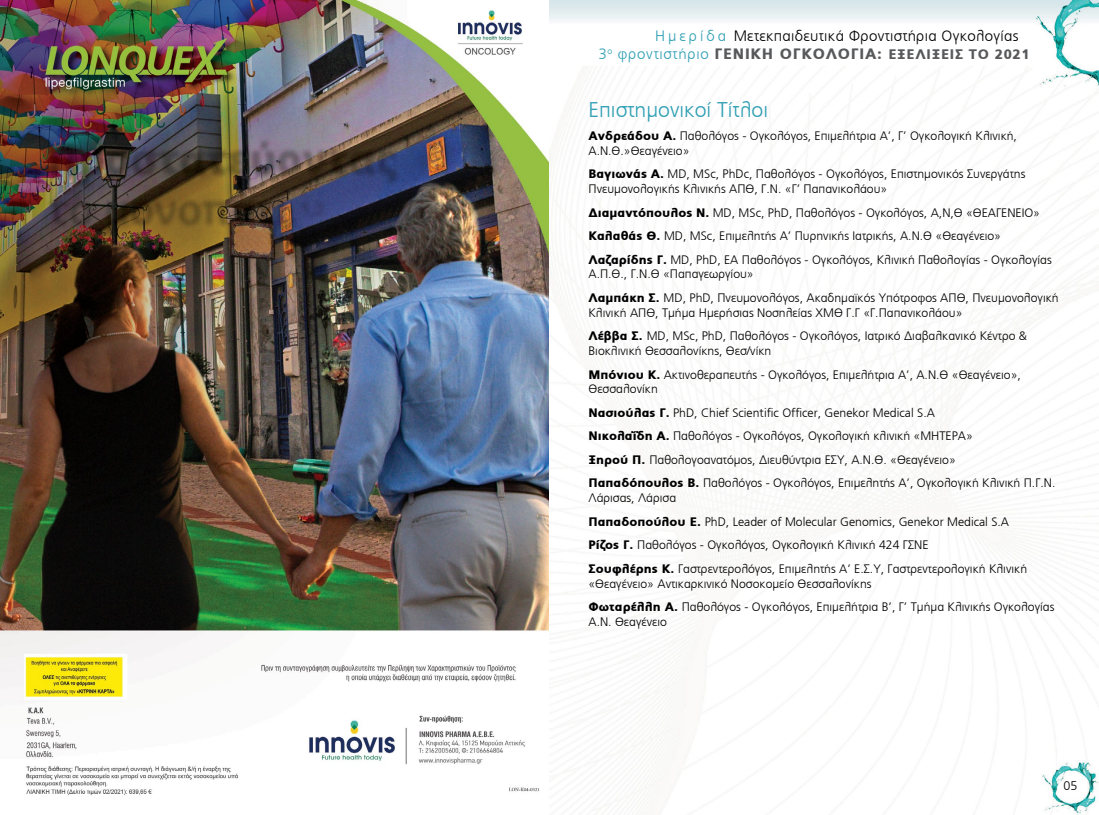
<style>
.page{position:relative;width:1099px;height:815px;background:#fff}
.page>*{position:absolute;margin:0;border:0;box-sizing:border-box;transform-origin:0 0}
.t1{font:300 21.25px "PF Catalog";color:#31a0b4}
.t2{font:300 15px/18px "PF Catalog";letter-spacing:.02em;color:#000}
.t3{font:300 12.5px "PF Catalog";color:#000}
.t4{font:300 12.25px/23.5px "PF Catalog";color:#000}
.s1{color:#31a0b4}
.s2{font-weight:900;color:#58595b}
.s3{font-weight:900;font-size:13.75px;color:#58595b}
.s4{font-weight:900}
</style>
<div class="page">
<img style="left:0;top:0;width:549px;height:795px">
<p class="t2" style="left:598px;top:27px;width:432px;text-indent:57px"><span class="s1">Η μ ε ρ ί δ α</span> Μετεκπαιδευτικά Φροντιστήρια Ογκολογίας<br><span class="s1">3</span><sup>ο</sup> <span class="s1">φροντιστήριο</span> <span class="s2">ΓΕΝΙΚΗ ΟΓΚΟΛΟΓΙΑ:</span> <span class="s3">ΕΞΕΛΙΞΕΙΣ ΤΟ 2021</span></p>
<h1 class="t1" style="left:588px;top:97px;width:181px">Επιστημονικοί Τίτλοι</h1>
<p class="t4" style="left:588px;top:129px;width:430px;line-height:14.8px"><span class="s4">Ανδρεάδου Α.</span> Παθολόγος - Ογκολόγος, Επιμελήτρια Α’, Γ’ Ογκολογική Κλινική,<br>Α.Ν.Θ.»Θεαγένειο»</p>
<p class="t4" style="left:588px;top:167px;width:438px;line-height:14.8px"><span class="s4">Βαγιωνάς Α.</span> MD, MSc, PhDc, Παθολόγος - Ογκολόγος, Επιστημονικός Συνεργάτης<br>Πνευμονολογικής Κλινικής ΑΠΘ, Γ.Ν. «Γ’ Παπανικολάου»</p>
<p class="t4" style="left:588px;top:201px;width:465px"><span class="s4">Διαμαντόπουλος Ν.</span> MD, MSc, PhD, Παθολόγος - Ογκολόγος, Α,Ν,Θ «ΘΕΑΓΕΝΕΙΟ»<br><span class="s4">Καλαθάς Θ.</span> MD, MSc, Επιμελητής Α’ Πυρηνικής Ιατρικής, Α.Ν.Θ «Θεαγένειο»<br><span class="s4">Λαζαρίδης Γ.</span> MD, PhD, ΕΑ Παθολόγος - Ογκολόγος, Κλινική Παθολογίας - Ογκολογίας</p>
<p class="t4" style="left:588px;top:263px;width:471px">Α.Π.Θ., Γ.Ν.Θ «Παπαγεωργίου»<br><span class="s4">Λαμπάκη Σ.</span> MD, PhD, Πνευμονολόγος, Ακαδημαϊκός Υπότροφος ΑΠΘ, Πνευμονολογική</p>
<p class="t4" style="left:588px;top:301px;width:440px">Κλινική ΑΠΘ, Τμήμα Ημερήσιας Νοσηλείας ΧΜΘ Γ.Γ «Γ.Παπανικολάου»<br><span class="s4">Λέββα Σ.</span> MD, MSc, PhD, Παθολόγος - Ογκολόγος, Ιατρικό Διαβαλκανικό Κέντρο &amp;</p>
<p class="t4" style="left:588px;top:339px;width:434px">Βιοκλινική Θεσσαλονίκης, Θεσ/νίκη<br><span class="s4">Μπόνιου Κ.</span> Ακτινοθεραπευτής - Ογκολόγος, Επιμελήτρια Α’, Α.Ν.Θ «Θεαγένειο»,</p>
<p class="t4" style="left:588px;top:377px;width:468px">Θεσσαλονίκη<br><span class="s4">Νασιούλας Γ.</span> PhD, Chief Scientific Officer, Genekor Medical S.A<br><span class="s4">Νικολαΐδη Α.</span> Παθολόγος - Ογκολόγος, Ογκολογική κλινική «ΜΗΤΕΡΑ»<br><span class="s4">Ξηρού Π.</span> Παθολογοανατόμος, Διευθύντρια ΕΣΥ, Α.Ν.Θ. «Θεαγένειο»<br><span class="s4">Παπαδόπουλος Β.</span> Παθολόγος - Ογκολόγος, Επιμελητής Α’, Ογκολογική Κλινική Π.Γ.Ν.</p>
<p class="t4" style="left:588px;top:486px;width:440px">Λάρισας, Λάρισα<br><span class="s4">Παπαδοπούλου Ε.</span> PhD, Leader of Molecular Genomics, Genekor Medical S.A <span class="s4">Ρίζος Γ.</span> Παθολόγος - Ογκολόγος, Ογκολογική Κλινική 424 ΓΣΝΕ<br><span class="s4">Σουφλέρης Κ.</span> Γαστρεντερολόγος, Επιμελητής Α’ Ε.Σ.Υ, Γαστρεντερολογική Κλινική</p>
<p class="t4" style="left:588px;top:572px;width:467px">«Θεαγένειο» Αντικαρκινικό Νοσοκομείο Θεσσαλονίκης<br><span class="s4">Φωταρέλλη Α.</span> Παθολόγος - Ογκολόγος, Επιμελήτρια Β’, Γ’ Τμήμα Κλινικής Ογκολογίας</p>
<p class="t4" style="left:588px;top:610px;width:80px">Α.Ν. Θεαγένειο</p>
<p class="t3" style="left:1063px;top:779px;width:15px">05</p>
</div>
